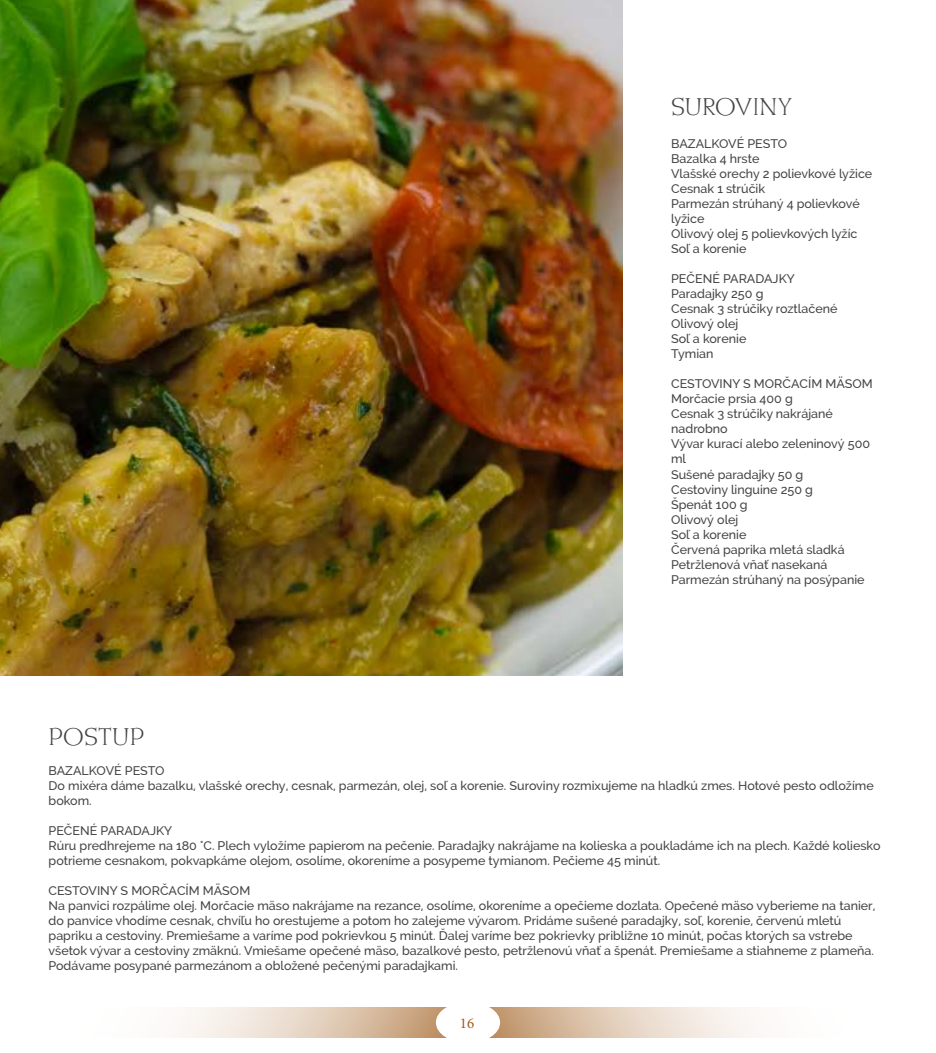
<style>
.page{position:relative;width:936px;height:1053px;background:#fff}
.page>*{position:absolute;margin:0;border:0;box-sizing:border-box;transform-origin:0 0}
.t1{font:200 22.5px "Metropolis SG";color:#434343}
.t2{font:15px "Minion Pro";color:#9d5e25}
.t3{font:500 12.5px/15px "Raleway";color:#434343}
</style>
<div class="page">
<svg style="left:173px;top:1007px;width:272px;height:29px;background:#e4d1be"></svg>
<svg style="left:491px;top:1007px;width:273px;height:29px;background:#e3d0be"></svg>
<div style="left:436px;top:1001px;width:64px;height:41px;background:#fff;border-radius:50%"></div>
<img style="left:0;top:0;width:622px;height:675px">
<h1 class="t1" style="left:671px;top:94px;width:123px">SUROVINY</h1>
<p class="t3" style="left:671px;top:136px;width:203px">BAZALKOVÉ PESTO<br>Bazalka 4 hrste<br>Vlašské orechy 2 polievkové lyžice<br>Cesnak 1 strúčik<br>Parmezán strúhaný 4 polievkové lyžice<br>Olivový olej 5 polievkových lyžíc<br>Soľ a korenie</p>
<p class="t3" style="left:671px;top:271px;width:168px">PEČENÉ PARADAJKY<br>Paradajky 250 g<br>Cesnak 3 strúčiky roztlačené<br>Olivový olej<br>Soľ a korenie<br>Tymian</p>
<p class="t3" style="left:671px;top:376px;width:203px">CESTOVINY S MORČACÍM MÄSOM<br>Morčacie prsia 400 g<br>Cesnak 3 strúčiky nakrájané nadrobno<br>Vývar kurací alebo zeleninový 500 ml<br>Sušené paradajky 50 g<br>Cestoviny linguine 250 g<br>Špenát 100 g<br>Olivový olej<br>Soľ a korenie<br>Červená paprika mletá sladká<br>Petržlenová vňať nasekaná<br>Parmezán strúhaný na posýpanie</p>
<h1 class="t1" style="left:49px;top:723px;width:97px">POSTUP</h1>
<p class="t3" style="left:49px;top:763px;width:826px">BAZALKOVÉ PESTO<br>Do mixéra dáme bazalku, vlašské orechy, cesnak, parmezán, olej, soľ a korenie. Suroviny rozmixujeme na hladkú zmes. Hotové pesto odložíme bokom.</p>
<p class="t3" style="left:49px;top:823px;width:833px">PEČENÉ PARADAJKY<br>Rúru predhrejeme na 180 °C. Plech vyložíme papierom na pečenie. Paradajky nakrájame na kolieska a poukladáme ich na plech. Každé koliesko potrieme cesnakom, pokvapkáme olejom, osolíme, okoreníme a posypeme tymianom. Pečieme 45 minút.</p>
<p class="t3" style="left:49px;top:883px;width:828px">CESTOVINY S MORČACÍM MÄSOM<br>Na panvici rozpálime olej. Morčacie mäso nakrájame na rezance, osolíme, okoreníme a opečieme dozlata. Opečené mäso vyberieme na tanier, do panvice vhodíme cesnak, chvíľu ho orestujeme a potom ho zalejeme vývarom. Pridáme sušené paradajky, soľ, korenie, červenú mletú papriku a cestoviny. Premiešame a varíme pod pokrievkou 5 minút. Ďalej varíme bez pokrievky približne 10 minút, počas ktorých sa vstrebe všetok vývar a cestoviny zmäknú. Vmiešame opečené mäso, bazalkové pesto, petržlenovú vňať a špenát. Premiešame a stiahneme z plameňa.<br>Podávame posypané parmezánom a obložené pečenými paradajkami.</p>
<p class="t2" style="left:460px;top:1013px;width:16px">16</p>
</div>
